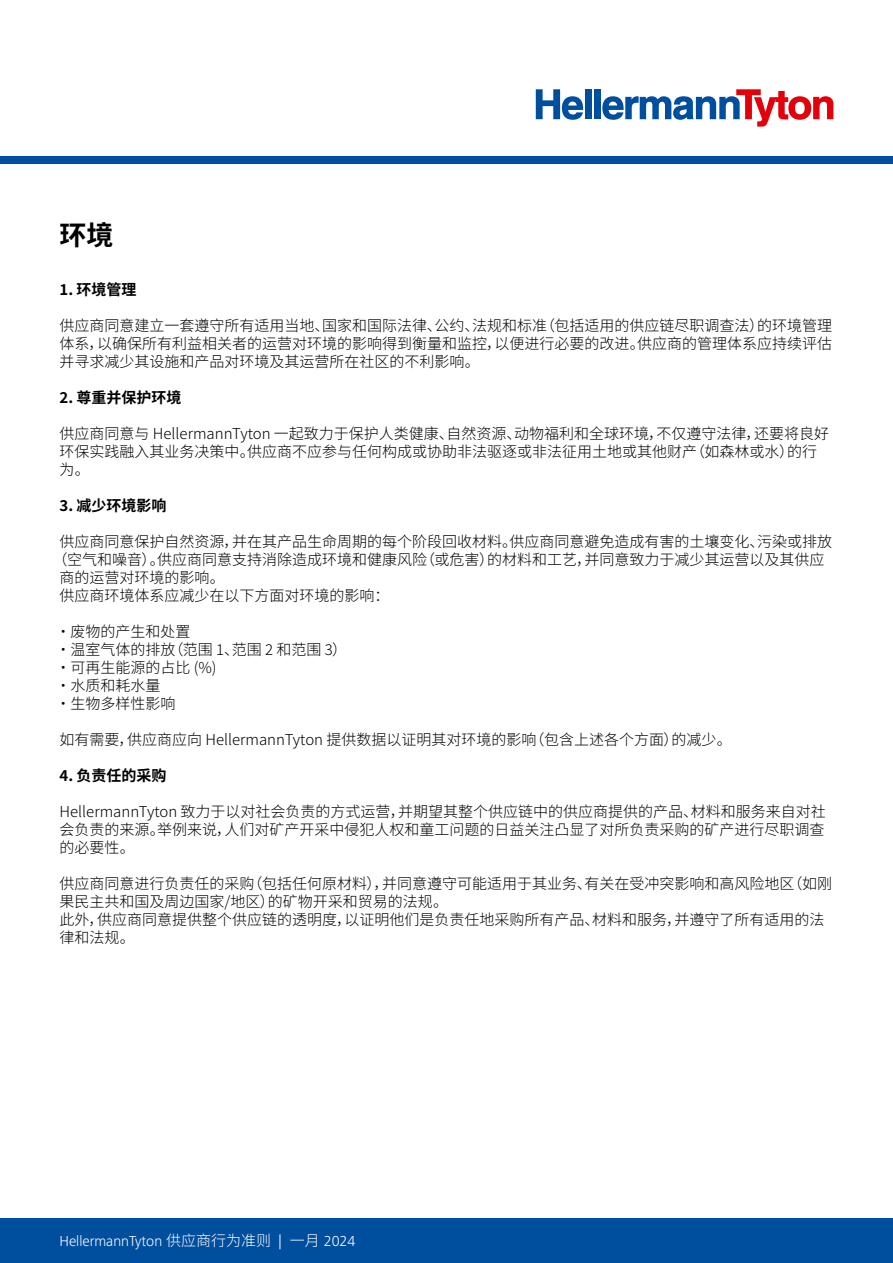
<style>
.page{position:relative;width:893px;height:1263px;background:#fff}
.page>*{position:absolute;margin:0;border:0;box-sizing:border-box;transform-origin:0 0}
.t1{font:700 27px "Source Han Sans CN";color:#000}
.t2{font:300 15px/18px "Source Han Sans CN";color:#000;text-align:justify}
.t3{font:700 15px "Source Han Sans CN";color:#000}
.t4{font:300 15px "Frutiger Next LTW1 G";color:#fff}
.s1{font-family:"Source Han Sans CN"}
</style>
<div class="page">
<div style="left:585px;top:89px;width:6px;height:30px;background:#004e9e"></div>
<div style="left:594px;top:89px;width:7px;height:30px;background:#004e9e"></div>
<svg style="left:536px;top:89px;width:47px;height:31px"></svg>
<svg style="left:602px;top:89px;width:231px;height:38px"></svg>
<div style="left:0;top:1218px;width:893px;height:45px;background:#004e9e"></div>
<div style="left:0;top:156px;width:893px;height:8px;background:#004e9e"></div>
<h1 class="t1" style="left:60px;top:220px;width:55px">环境</h1>
<p class="t3" style="left:60px;top:281px;width:79px">1. 环境管理</p>
<p class="t2" style="left:60px;top:317px;width:774px">供应商同意建立一套遵守所有适用当地、国家和国际法律、公约、法规和标准（包括适用的供应链尽职调查法）的环境管理体系，以确保所有利益相关者的运营对环境的影响得到衡量和监控，以便进行必要的改进。供应商的管理体系应持续评估并寻求减少其设施和产品对环境及其运营所在社区的不利影响。</p>
<p class="t3" style="left:60px;top:389px;width:124px">2. 尊重并保护环境</p>
<p class="t2" style="left:60px;top:425px;width:771px;text-align:left">供应商同意与 HellermannTyton 一起致力于保护人类健康、自然资源、动物福利和全球环境，不仅遵守法律，还要将良好环保实践融入其业务决策中。供应商不应参与任何构成或协助非法驱逐或非法征用土地或其他财产（如森林或水）的行为。</p>
<p class="t3" style="left:60px;top:497px;width:109px">3. 减少环境影响</p>
<p class="t2" style="left:60px;top:533px;width:774px">供应商同意保护自然资源，并在其产品生命周期的每个阶段回收材料。供应商同意避免造成有害的土壤变化、污染或排放</p>
<p class="t2" style="left:53px;top:551px;width:773px">（空气和噪音）。供应商同意支持消除造成环境和健康风险（或危害）的材料和工艺，并同意致力于减少其运营以及其供应</p>
<p class="t2" style="left:60px;top:569px;width:167px">商的运营对环境的影响。</p>
<p class="t2" style="left:60px;top:587px;width:331px">供应商环境体系应减少在以下方面对环境的影响：</p>
<p class="t2" style="left:56px;top:623px;width:136px">• 废物的产生和处置</p>
<p class="t2" style="left:56px;top:641px;width:293px">• 温室气体的排放（范围 1、范围 2 和范围 3）</p>
<p class="t2" style="left:56px;top:659px;width:162px">• 可再生能源的占比 (%)</p>
<p class="t2" style="left:56px;top:677px;width:106px">• 水质和耗水量</p>
<p class="t2" style="left:56px;top:695px;width:121px">• 生物多样性影响</p>
<p class="t2" style="left:60px;top:731px;width:674px">如有需要，供应商应向 HellermannTyton 提供数据以证明其对环境的影响（包含上述各个方面）的减少。</p>
<p class="t3" style="left:60px;top:767px;width:109px">4. 负责任的采购</p>
<p class="t2" style="left:60px;top:803px;width:768px">HellermannTyton 致力于以对社会负责的方式运营，并期望其整个供应链中的供应商提供的产品、材料和服务来自对社会负责的来源。举例来说，人们对矿产开采中侵犯人权和童工问题的日益关注凸显了对所负责采购的矿产进行尽职调查的必要性。</p>
<p class="t2" style="left:60px;top:875px;width:774px;text-align:left">供应商同意进行负责任的采购（包括任何原材料），并同意遵守可能适用于其业务、有关在受冲突影响和高风险地区（如刚果民主共和国及周边国家/地区）的矿物开采和贸易的法规。<br>此外，供应商同意提供整个供应链的透明度，以证明他们是负责任地采购所有产品、材料和服务，并遵守了所有适用的法律和法规。</p>
<p class="t4" style="left:60px;top:1232px;width:297px">HellermannTyton <span class="s1">供应商行为准则</span> | <span class="s1">一月</span> 2024</p>
</div>
